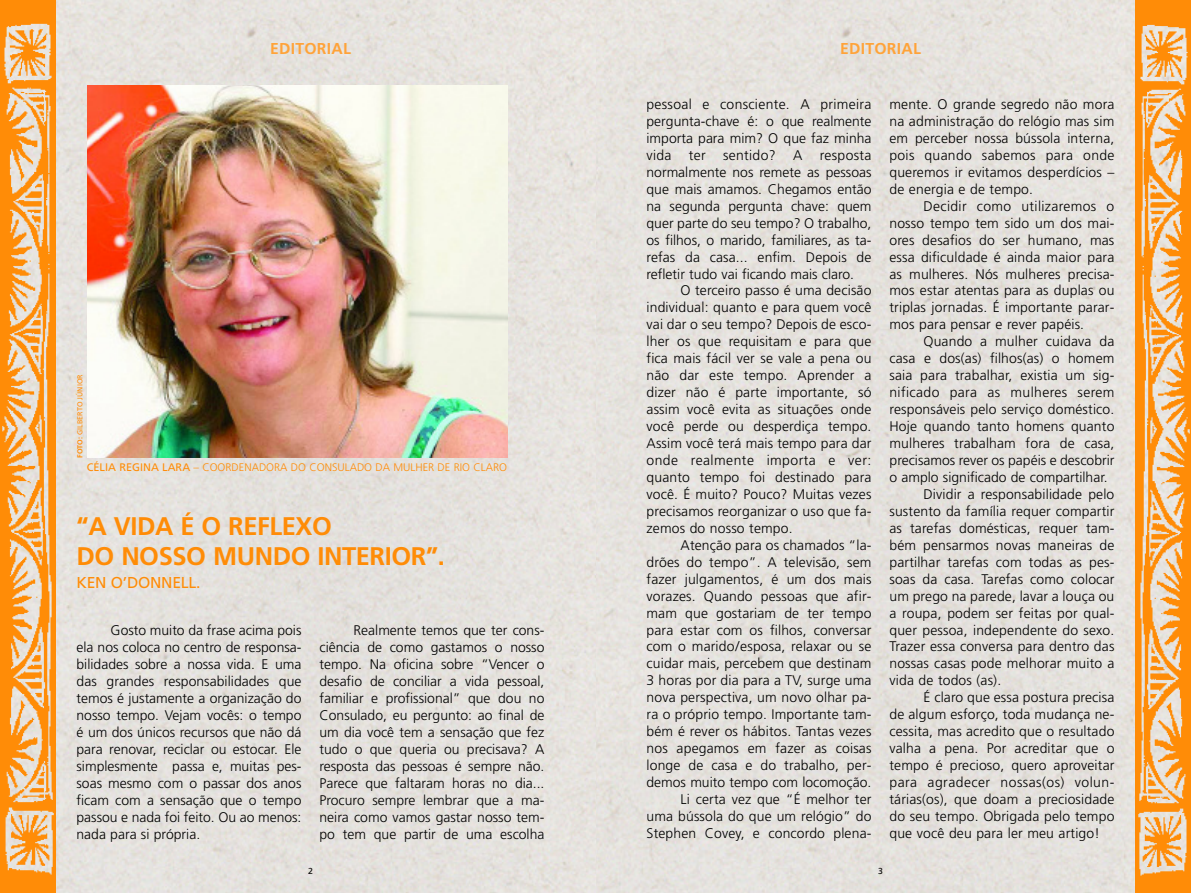
<style>
.page{position:relative;width:1191px;height:893px;background:#fff}
.page>*{position:absolute;margin:0;border:0;box-sizing:border-box;transform-origin:0 0}
.t1{font:700 25.5px/30.6px "Frutiger";letter-spacing:-.015em;color:#ff8c07}
.t2{font:700 15.75px "Frutiger";letter-spacing:.015em;color:#ffa339}
.t3{font:15.75px "Frutiger";letter-spacing:-.015em;color:#ff8c07}
.t4{font:300 13.95px/17px "Frutiger";letter-spacing:.01em;color:#000;text-align:justify}
.t5{font:300 13.95px "Frutiger";letter-spacing:.035em;color:#000}
.t6{font:300 13.95px "Frutiger";letter-spacing:.03em;color:#000}
.t7{font:300 10.95px "Frutiger";color:#ff8c07}
.t8{font:8.7px "Frutiger";color:#000}
.t9{font:7.2px "Frutiger";color:#ff8c07}
.s1{font-weight:700}
.s2{font-weight:400}
</style>
<div class="page">
<img style="left:55px;top:0;width:1080px;height:893px">
<img style="left:1135px;top:0;width:56px;height:893px">
<img style="left:0;top:0;width:55px;height:893px">
<img style="left:87px;top:85px;width:421px;height:372px">
<p class="t2" style="left:270px;top:43px;width:82px">EDITORIAL</p>
<p class="t2" style="left:840px;top:43px;width:82px">EDITORIAL</p>
<p class="t9" style="left:77px;top:458px;width:85px;rotate:-90deg"><span class="s1">FOTO:</span> GILBERTO JÚNIOR</p>
<p class="t7" style="left:87px;top:462px;width:422px"><span class="s2">CÉLIA REGINA LARA</span> – COORDENADORA DO CONSULADO DA MULHER DE RIO CLARO</p>
<h1 class="t1" style="left:77px;top:512px;width:370px">“A VIDA É O REFLEXO<br>DO NOSSO MUNDO INTERIOR”.</h1>
<p class="t3" style="left:77px;top:577px;width:125px">KEN O’DONNELL.</p>
<p class="t4" style="left:77px;top:623px;width:226px;text-indent:34px">Gosto muito da frase acima pois ela nos coloca no centro de responsa&shy;bilidades sobre a nossa vida. E uma das grandes responsabilidades que temos é justamente a organização do nosso tempo. Vejam vocês: o tempo é um dos únicos recursos que não dá para renovar, reciclar ou estocar. Ele simplesmente passa e, muitas pes&shy;soas mesmo com o passar dos anos ficam com a sensação que o tempo passou e nada foi feito. Ou ao menos: nada para si própria.</p>
<p class="t4" style="left:319px;top:623px;width:226px;text-indent:34px">Realmente temos que ter cons&shy;ciência de como gastamos o nosso tempo. Na oficina sobre “Vencer o desafio de conciliar a vida pessoal, familiar e profissional” que dou no Consulado, eu pergunto: ao final de um dia você tem a sensação que fez tudo o que queria ou precisava? A resposta das pessoas é sempre não.<br>Parece que faltaram horas no dia...<br>Procuro sempre lembrar que a ma&shy;neira como vamos gastar nosso tem&shy;po tem que partir de uma escolha</p>
<p class="t4" style="left:646px;top:97px;width:226px">pessoal e consciente. A primeira pergunta-chave é: o que realmente importa para mim? O que faz minha vida ter sentido? A resposta normalmente nos remete as pessoas que mais amamos. Chegamos então na segunda pergunta chave: quem quer parte do seu tempo? O trabalho, os filhos, o marido, familiares, as ta&shy;refas da casa... enfim. Depois de refletir tudo vai ficando mais claro.</p>
<p class="t4" style="left:646px;top:283px;width:226px;text-indent:34px">O terceiro passo é uma decisão individual: quanto e para quem você vai dar o seu tempo? Depois de esco&shy;lher os que requisitam e para que fica mais fácil ver se vale a pena ou não dar este tempo. Aprender a dizer não é parte importante, só assim você evita as situações onde você perde ou desperdiça tempo.<br>Assim você terá mais tempo para dar onde realmente importa e ver: quanto tempo foi destinado para você. É muito? Pouco? Muitas vezes precisamos reorganizar o uso que fa&shy;zemos do nosso tempo.</p>
<p class="t4" style="left:646px;top:537px;width:226px;text-align:right">Atenção para os chamados “la&shy;drões do tempo”. A televisão, sem fazer julgamentos, é um dos mais vorazes. Quando pessoas que afir&shy;mam que gostariam de ter tempo para estar com os filhos, conversar com o marido/esposa, relaxar ou se cuidar mais, percebem que destinam<br>3 horas por dia para a TV, surge uma nova perspectiva, um novo olhar pa&shy;ra o próprio tempo. Importante tam&shy;bém é rever os hábitos. Tantas vezes nos apegamos em fazer as coisas longe de casa e do trabalho, per&shy;demos muito tempo com locomoção.<br>Li certa vez que “É melhor ter<br>uma bússola do que um relógio” do<br>Stephen Covey, e concordo plena-</p>
<p class="t4" style="left:889px;top:97px;width:226px">mente. O grande segredo não mora na administração do relógio mas sim em perceber nossa bússola interna, pois quando sabemos para onde queremos ir evitamos desperdícios – de energia e de tempo.</p>
<p class="t4" style="left:889px;top:198px;width:226px;text-indent:34px">Decidir como utilizaremos o nosso tempo tem sido um dos mai&shy;ores desafios do ser humano, mas essa dificuldade é ainda maior para as mulheres. Nós mulheres precisa&shy;mos estar atentas para as duplas ou triplas jornadas. É importante parar&shy;mos para pensar e rever papéis.</p>
<p class="t4" style="left:923px;top:334px;width:192px">Quando a mulher cuidava da</p>
<p class="t4" style="left:889px;top:351px;width:226px">casa e dos(as) filhos(as) o homem</p>
<p class="t4" style="left:889px;top:368px;width:226px">saia para trabalhar, existia um sig-</p>
<p class="t6" style="left:889px;top:387px;width:226px">nificado para as mulheres serem</p>
<p class="t4" style="left:889px;top:402px;width:226px">responsáveis pelo serviço doméstico.</p>
<p class="t4" style="left:889px;top:419px;width:226px">Hoje quando tanto homens quanto</p>
<p class="t4" style="left:889px;top:436px;width:226px">mulheres trabalham fora de casa,</p>
<p class="t4" style="left:889px;top:453px;width:226px">precisamos rever os papéis e descobrir</p>
<p class="t4" style="left:889px;top:470px;width:220px">o amplo significado de compartilhar.</p>
<p class="t4" style="left:923px;top:487px;width:192px">Dividir a responsabilidade pelo</p>
<p class="t4" style="left:889px;top:504px;width:226px">sustento da família requer compartir</p>
<p class="t4" style="left:889px;top:521px;width:226px">as tarefas domésticas, requer tam-</p>
<p class="t4" style="left:889px;top:537px;width:226px">bém pensarmos novas maneiras de</p>
<p class="t4" style="left:889px;top:554px;width:226px">partilhar tarefas com todas as pes-</p>
<p class="t4" style="left:889px;top:571px;width:226px">soas da casa. Tarefas como colocar</p>
<p class="t4" style="left:889px;top:588px;width:226px">um prego na parede, lavar a louça ou</p>
<p class="t4" style="left:889px;top:605px;width:226px">a roupa, podem ser feitas por qual-</p>
<p class="t4" style="left:889px;top:622px;width:226px">quer pessoa, independente do sexo.</p>
<p class="t4" style="left:889px;top:639px;width:226px">Trazer essa conversa para dentro das</p>
<p class="t4" style="left:889px;top:656px;width:226px">nossas casas pode melhorar muito a</p>
<p class="t4" style="left:889px;top:673px;width:113px">vida de todos (as).</p>
<p class="t4" style="left:923px;top:690px;width:192px">É claro que essa postura precisa</p>
<p class="t4" style="left:889px;top:707px;width:226px">de algum esforço, toda mudança ne-</p>
<p class="t4" style="left:889px;top:724px;width:226px">cessita, mas acredito que o resultado</p>
<p class="t4" style="left:889px;top:741px;width:226px">valha a pena. Por acreditar que o</p>
<p class="t4" style="left:889px;top:758px;width:226px">tempo é precioso, quero aproveitar</p>
<p class="t5" style="left:889px;top:777px;width:226px">para agradecer nossas(os) volun-</p>
<p class="t4" style="left:889px;top:792px;width:226px">tárias(os), que doam a preciosidade</p>
<p class="t4" style="left:889px;top:809px;width:226px">do seu tempo. Obrigada pelo tempo</p>
<p class="t4" style="left:889px;top:826px;width:212px">que você deu para ler meu artigo!</p>
<p class="t8" style="left:308px;top:867px;width:6px">2</p>
<p class="t8" style="left:878px;top:867px;width:6px">3</p>
</div>
